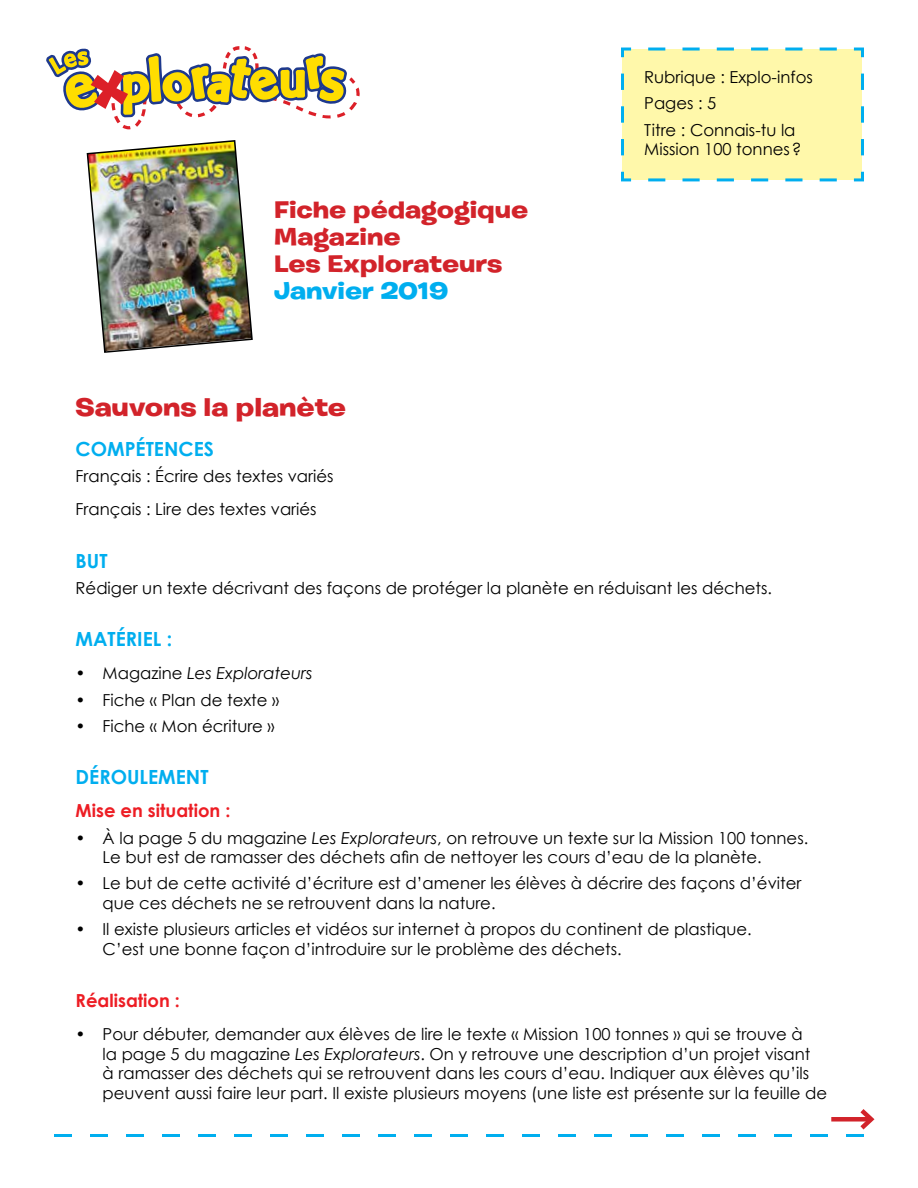
<style>
.page{position:relative;width:918px;height:1188px;background:#fff}
.page>*{position:absolute;margin:0;border:0;box-sizing:border-box;transform-origin:0 0}
.t1{font:700 25.5px "Burbank Big Wide";color:#d2232a}
.t2{font:700 24px/27px "Burbank Big Wide";color:#d2232a}
.t3{font:700 24px "Burbank Big Wide";color:#00aeef}
.t4{font:700 19.5px "Century Gothic";color:#00aeef}
.t5{font:700 18px "Century Gothic";color:#ed1d24}
.t6{font:16.5px/19.5px "Century Gothic";color:#000}
.t7{font:italic 16.5px "Century Gothic";color:#000}
.s1{font-style:normal}
.s2{font-style:italic}
</style>
<div class="page">
<svg style="left:46px;top:46px;width:314px;height:84px"></svg>
<img style="left:86px;top:140px;width:167px;height:213px">
<div style="left:621px;top:47px;width:243px;height:135px;background:#fff8aa"></div>
<svg style="left:54px;top:1109px;width:821px;height:28px"></svg>
<h2 class="t2" style="left:274px;top:196px;width:256px">Fiche pédagogique<br>Magazine<br>Les Explorateurs</h2>
<h2 class="t3" style="left:274px;top:276px;width:176px">Janvier 2019</h2>
<p class="t6" style="left:644px;top:64px;width:170px;line-height:26.2px">Rubrique : Explo-infos<br>Pages : 5<br>Titre : Connais-tu la</p>
<p class="t6" style="left:644px;top:139px;width:159px">Mission 100 tonnes?</p>
<h1 class="t1" style="left:76px;top:391px;width:272px">Sauvons la planète</h1>
<p class="t4" style="left:76px;top:437px;width:140px">COMPÉTENCES</p>
<p class="t6" style="left:76px;top:459px;width:259px;line-height:33px">Français : Écrire des textes variés<br>Français : Lire des textes variés</p>
<p class="t4" style="left:76px;top:548px;width:33px">BUT</p>
<p class="t6" style="left:76px;top:578px;width:698px">Rédiger un texte décrivant des façons de protéger la planète en réduisant les déchets.</p>
<p class="t4" style="left:76px;top:627px;width:98px">MATÉRIEL :</p>
<p class="t7" style="left:76px;top:663px;width:238px"><span class="s1">• Magazine</span> Les Explorateurs</p>
<p class="t6" style="left:76px;top:690px;width:205px">• Fiche « Plan de texte »</p>
<p class="t6" style="left:76px;top:716px;width:200px">• Fiche « Mon écriture »</p>
<p class="t4" style="left:76px;top:765px;width:134px">DÉROULEMENT</p>
<p class="t5" style="left:76px;top:799px;width:156px">Mise en situation :</p>
<p class="t6" style="left:103px;top:828px;width:707px;text-indent:-27px">• À la page 5 du magazine <span class="s2">Les Explorateurs</span>, on retrouve un texte sur la Mission 100 tonnes.<br>Le but est de ramasser des déchets afin de nettoyer les cours d’eau de la planète.</p>
<p class="t6" style="left:103px;top:873px;width:700px;text-indent:-27px">• Le but de cette activité d’écriture est d’amener les élèves à décrire des façons d’éviter que ces déchets ne se retrouvent dans la nature.</p>
<p class="t6" style="left:103px;top:919px;width:651px;text-indent:-27px">• Il existe plusieurs articles et vidéos sur internet à propos du continent de plastique.<br>C’est une bonne façon d’introduire sur le problème des déchets.</p>
<p class="t5" style="left:76px;top:989px;width:106px">Réalisation :</p>
<p class="t6" style="left:103px;top:1024px;width:726px;text-indent:-27px">• Pour débuter, demander aux élèves de lire le texte « Mission 100 tonnes » qui se trouve à<br>la page 5 du magazine <span class="s2">Les Explorateurs</span>. On y retrouve une description d’un projet visant<br>à ramasser des déchets qui se retrouvent dans les cours d’eau. Indiquer aux élèves qu’ils peuvent aussi faire leur part. Il existe plusieurs moyens (une liste est présente sur la feuille de</p>
</div>
